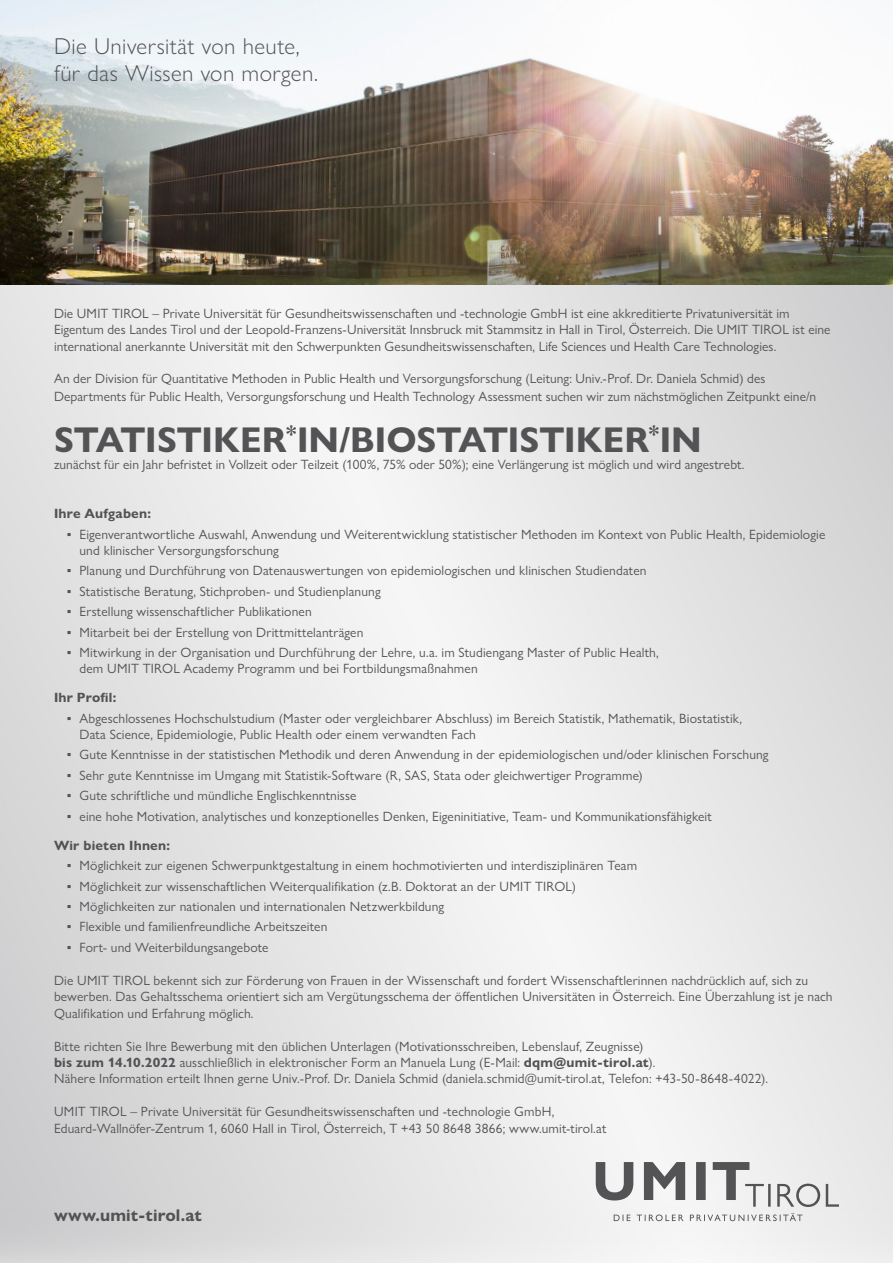
<style>
.page{position:relative;width:893px;height:1263px;background:#fff}
.page>*{position:absolute;margin:0;border:0;box-sizing:border-box;transform-origin:0 0}
.t1{font:700 36px "Gill Sans Nova";letter-spacing:-.005em;color:#535355}
.t2{font:300 23.1px/27.5px "Gill Sans Nova";letter-spacing:.015em;color:#535355}
.t3{font:700 16.95px "Gill Sans Nova";letter-spacing:.01em;color:#535355}
.t4{font:13.5px/16.2px "Gill Sans Nova";letter-spacing:.01em;color:#535355}
.t5{font:700 13.5px "Gill Sans Nova";letter-spacing:.015em;color:#535355}
.s1{font-weight:700}
</style>
<div class="page">
<img style="left:0;top:0;width:893px;height:285px">
<svg style="left:596px;top:1162px;width:243px;height:45px"></svg>
<svg style="left:614px;top:1213px;width:188px;height:8px"></svg>
<h2 class="t2" style="left:54px;top:32px;width:265px">Die Universität von heute, für das Wissen von morgen.</h2>
<p class="t4" style="left:54px;top:305px;width:778px">Die UMIT TIROL – Private Universität für Gesundheitswissenschaften und -technologie GmbH ist eine akkreditierte Privatuniversität im<br>Eigentum des Landes Tirol und der Leopold-Franzens-Universität Innsbruck mit Stammsitz in Hall in Tirol, Österreich. Die UMIT TIROL ist eine international anerkannte Universität mit den Schwerpunkten Gesundheitswissenschaften, Life Sciences und Health Care Technologies.</p>
<p class="t4" style="left:54px;top:369px;width:764px;line-height:18px">An der Division für Quantitative Methoden in Public Health und Versorgungsforschung (Leitung: Univ.-Prof. Dr. Daniela Schmid) des<br>Departments für Public Health, Versorgungsforschung und Health Technology Assessment suchen wir zum nächstmöglichen Zeitpunkt eine/n</p>
<h1 class="t1" style="left:54px;top:418px;width:649px">STATISTIKER<sup>*</sup>IN/BIOSTATISTIKER<sup>*</sup>IN</h1>
<p class="t4" style="left:54px;top:456px;width:692px">zunächst für ein Jahr befristet in Vollzeit oder Teilzeit (100%, 75% oder 50%); eine Verlängerung ist möglich und wird angestrebt.</p>
<p class="t5" style="left:54px;top:505px;width:98px">Ihre Aufgaben:</p>
<p class="t4" style="left:80px;top:526px;width:747px;text-indent:-13px">▪ Eigenverantwortliche Auswahl, Anwendung und Weiterentwicklung statistischer Methoden im Kontext von Public Health, Epidemiologie und klinischer Versorgungsforschung</p>
<p class="t4" style="left:67px;top:562px;width:581px">▪ Planung und Durchführung von Datenauswertungen von epidemiologischen und klinischen Studiendaten</p>
<p class="t4" style="left:67px;top:583px;width:315px">▪ Statistische Beratung, Stichproben- und Studienplanung</p>
<p class="t4" style="left:67px;top:603px;width:246px">▪ Erstellung wissenschaftlicher Publikationen</p>
<p class="t4" style="left:67px;top:624px;width:298px">▪ Mitarbeit bei der Erstellung von Drittmittelanträgen</p>
<p class="t4" style="left:80px;top:644px;width:581px;text-indent:-13px">▪ Mitwirkung in der Organisation und Durchführung der Lehre, u.a. im Studiengang Master of Public Health, dem UMIT TIROL Academy Programm und bei Fortbildungsmaßnahmen</p>
<p class="t5" style="left:54px;top:689px;width:64px">Ihr Profil:</p>
<p class="t4" style="left:80px;top:710px;width:664px;text-indent:-13px">▪ Abgeschlossenes Hochschulstudium (Master oder vergleichbarer Abschluss) im Bereich Statistik, Mathematik, Biostatistik,<br>Data Science, Epidemiologie, Public Health oder einem verwandten Fach</p>
<p class="t4" style="left:67px;top:746px;width:703px">▪ Gute Kenntnisse in der statistischen Methodik und deren Anwendung in der epidemiologischen und/oder klinischen Forschung</p>
<p class="t4" style="left:67px;top:767px;width:578px">▪ Sehr gute Kenntnisse im Umgang mit Statistik-Software (R, SAS, Stata oder gleichwertiger Programme)</p>
<p class="t4" style="left:67px;top:787px;width:291px">▪ Gute schriftliche und mündliche Englischkenntnisse</p>
<p class="t4" style="left:67px;top:808px;width:647px">▪ eine hohe Motivation, analytisches und konzeptionelles Denken, Eigeninitiative, Team- und Kommunikationsfähigkeit</p>
<p class="t5" style="left:54px;top:837px;width:117px">Wir bieten Ihnen:</p>
<p class="t4" style="left:67px;top:857px;width:572px">▪ Möglichkeit zur eigenen Schwerpunktgestaltung in einem hochmotivierten und interdisziplinären Team</p>
<p class="t4" style="left:67px;top:878px;width:511px">▪ Möglichkeit zur wissenschaftlichen Weiterqualifikation (z.B. Doktorat an der UMIT TIROL)</p>
<p class="t4" style="left:67px;top:898px;width:379px">▪ Möglichkeiten zur nationalen und internationalen Netzwerkbildung</p>
<p class="t4" style="left:67px;top:919px;width:262px">▪ Flexible und familienfreundliche Arbeitszeiten</p>
<p class="t4" style="left:67px;top:939px;width:203px">▪ Fort- und Weiterbildungsangebote</p>
<p class="t4" style="left:54px;top:972px;width:780px">Die UMIT TIROL bekennt sich zur Förderung von Frauen in der Wissenschaft und fordert Wissenschaftlerinnen nachdrücklich auf, sich zu bewerben. Das Gehaltsschema orientiert sich am Vergütungsschema der öffentlichen Universitäten in Österreich. Eine Überzahlung ist je nach<br>Qualifikation und Erfahrung möglich.</p>
<p class="t4" style="left:54px;top:1038px;width:716px">Bitte richten Sie Ihre Bewerbung mit den üblichen Unterlagen (Motivationsschreiben, Lebenslauf, Zeugnisse)<br><span class="s1">bis zum 14.10.2022</span> ausschließlich in elektronischer Form an Manuela Lung (E-Mail: <span class="s1">dqm@umit-tirol.at</span>).<br>Nähere Information erteilt Ihnen gerne Univ.-Prof. Dr. Daniela Schmid (daniela.schmid@umit-tirol.at, Telefon: +43-50-8648-4022).</p>
<p class="t4" style="left:54px;top:1103px;width:554px">UMIT TIROL – Private Universität für Gesundheitswissenschaften und -technologie GmbH,<br>Eduard-Wallnöfer-Zentrum 1, 6060 Hall in Tirol, Österreich, T +43 50 8648 3866; www.umit-tirol.at</p>
<p class="t3" style="left:54px;top:1205px;width:149px">www.umit-tirol.at</p>
</div>
